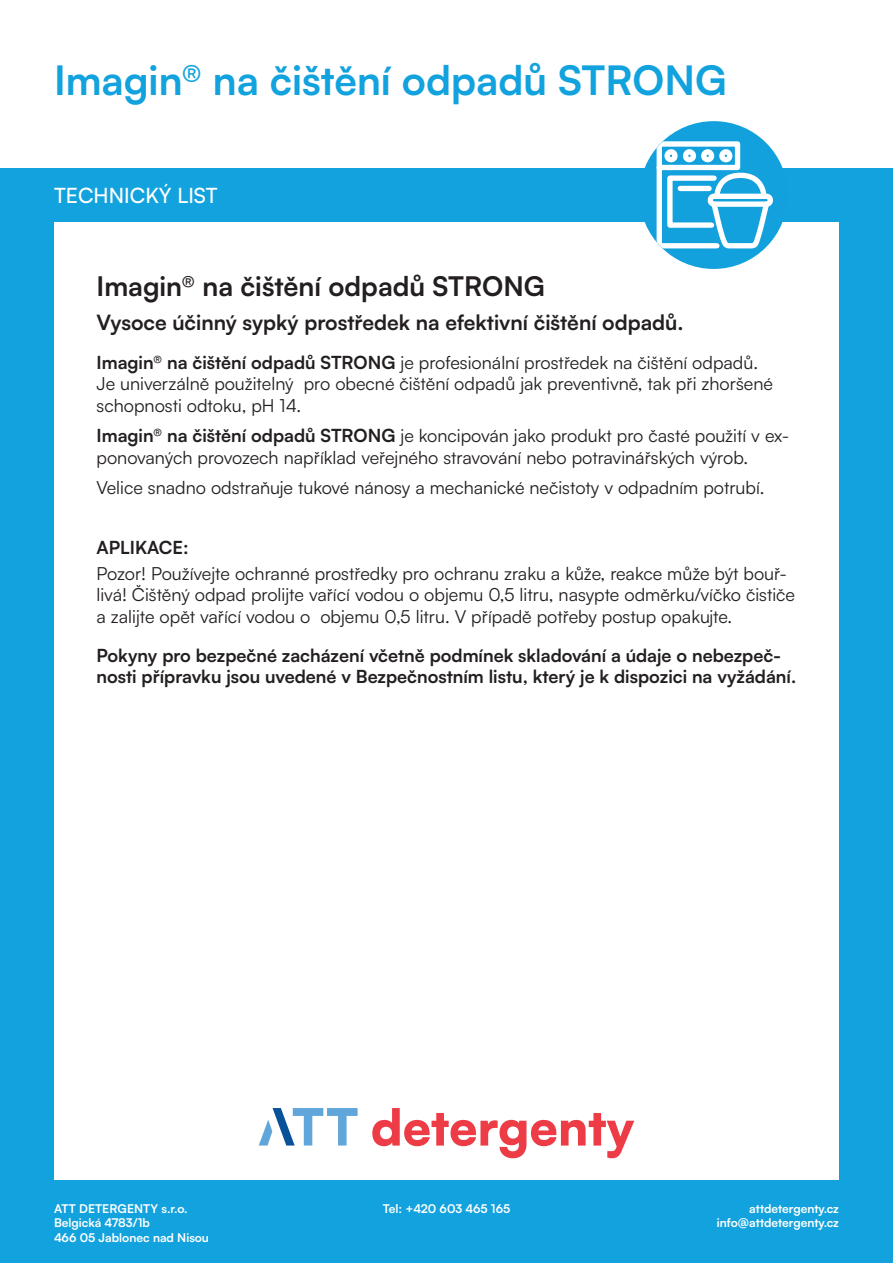
<style>
.page{position:relative;width:893px;height:1263px;background:#fff}
.page>*{position:absolute;margin:0;border:0;box-sizing:border-box;transform-origin:0 0}
.t1{font:700 40.5px "Satoshi";color:#12a2dd}
.t2{font:700 27px "Satoshi";color:#231f20}
.t3{font:700 21px "Satoshi";color:#231f20}
.t4{font:500 21px "Satoshi";color:#fff}
.t5{font:18px/21.6px "Satoshi";color:#231f20}
.t6{font:700 18px/21.6px "Satoshi";color:#231f20}
.t7{font:700 12px/14.4px "Satoshi";color:#fff}
.s1{font-weight:700}
</style>
<div class="page">
<div style="left:0;top:168px;width:893px;height:1095px;background:#12a2dd"></div>
<div style="left:54px;top:222px;width:785px;height:957px;background:#fff"></div>
<div style="left:639px;top:121px;width:149px;height:148px;background:#12a1dc;border-radius:50%"></div>
<svg style="left:654px;top:139px;width:123px;height:112px"></svg>
<div style="left:680px;top:186px;width:29px;height:5px;background:#fff"></div>
<svg style="left:372px;top:1108px;width:262px;height:50px"></svg>
<svg style="left:259px;top:1108px;width:99px;height:37px"></svg>
<h1 class="t1" style="left:54px;top:51px;width:674px">Imagin® na čištění odpadů STRONG</h1>
<p class="t4" style="left:54px;top:180px;width:165px">TECHNICKÝ LIST</p>
<h2 class="t2" style="left:97px;top:267px;width:450px">Imagin® na čištění odpadů STRONG</h2>
<p class="t3" style="left:97px;top:307px;width:589px">Vysoce účinný sypký prostředek na efektivní čištění odpadů.</p>
<p class="t5" style="left:97px;top:351px;width:678px"><span class="s1">Imagin® na čištění odpadů STRONG</span> je profesionální prostředek na čištění odpadů.<br>Je univerzálně použitelný pro obecné čištění odpadů jak preventivně, tak při zhoršené schopnosti odtoku, pH 14.</p>
<p class="t5" style="left:97px;top:424px;width:694px"><span class="s1">Imagin® na čištění odpadů STRONG</span> je koncipován jako produkt pro časté použití v ex&shy;ponovaných provozech například veřejného stravování nebo potravinářských výrob.</p>
<p class="t5" style="left:97px;top:476px;width:670px">Velice snadno odstraňuje tukové nánosy a mechanické nečistoty v odpadním potrubí.</p>
<p class="t6" style="left:97px;top:535px;width:94px">APLIKACE:</p>
<p class="t5" style="left:97px;top:562px;width:700px">Pozor! Používejte ochranné prostředky pro ochranu zraku a kůže, reakce může být bouř&shy;livá! Čištěný odpad prolijte vařící vodou o objemu 0,5 litru, nasypte odměrku/víčko čističe a zalijte opět vařící vodou o objemu 0,5 litru. V případě potřeby postup opakujte.</p>
<p class="t6" style="left:97px;top:643px;width:701px">Pokyny pro bezpečné zacházení včetně podmínek skladování a údaje o nebezpeč&shy;nosti přípravku jsou uvedené v Bezpečnostním listu, který je k dispozici na vyžádání.</p>
<p class="t7" style="left:54px;top:1200px;width:156px">ATT DETERGENTY s.r.o.<br>Belgická 4783/1b<br>466 05 Jablonec nad Nisou</p>
<p class="t7" style="left:383px;top:1200px;width:129px">Tel: +420 603 465 165</p>
<p class="t7" style="left:717px;top:1200px;width:124px;text-align:right">attdetergenty.cz info@attdetergenty.cz</p>
</div>
